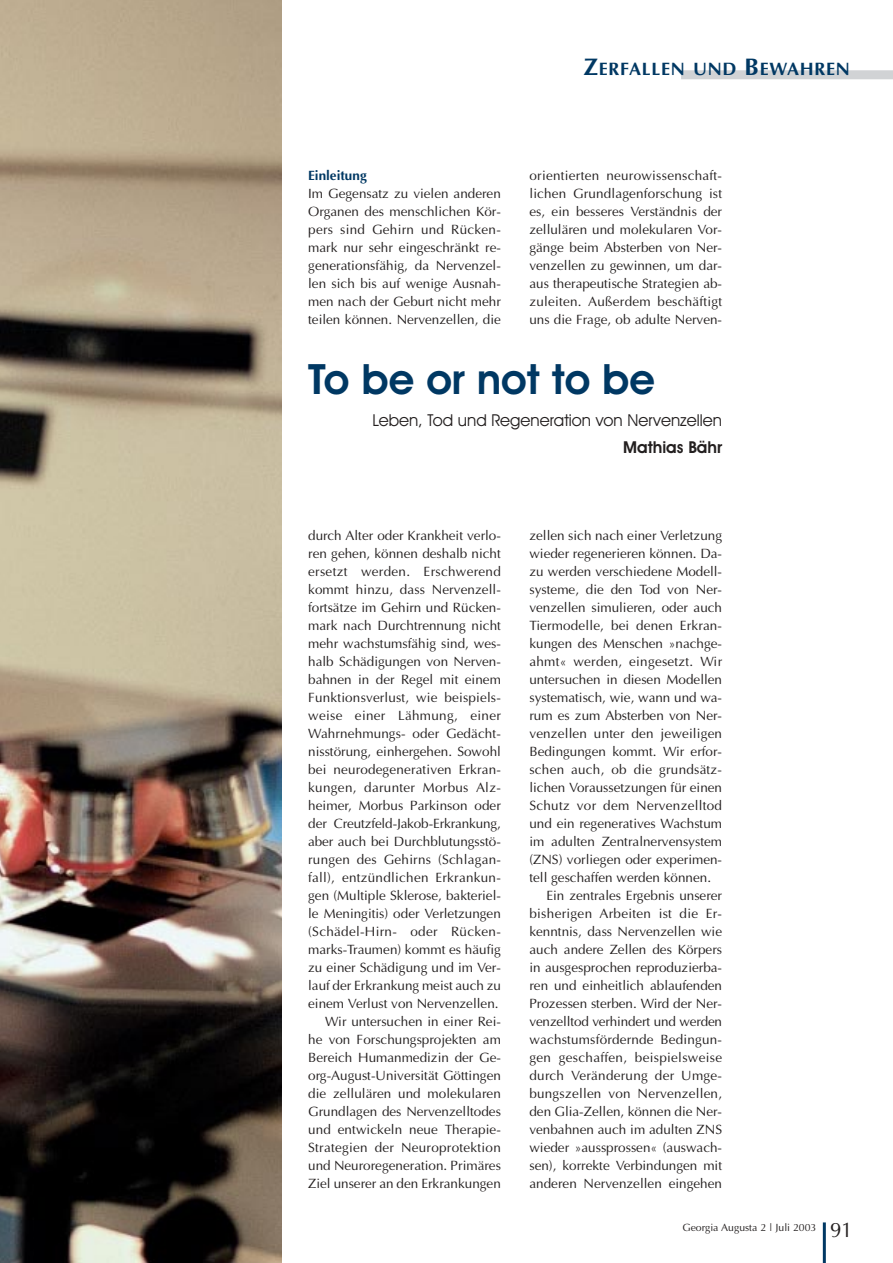
<style>
.page{position:relative;width:893px;height:1263px;background:#fff}
.page>*{position:absolute;margin:0;border:0;box-sizing:border-box;transform-origin:0 0}
.t1{font:600 42px "Avant Garde IT Cby BT";color:#003863}
.t2{font:700 18px "Optima";letter-spacing:.035em;color:#003863}
.t3{font:16.5px "Avant Garde IT Cby BT";color:#231f1f}
.t4{font:600 16.5px "Avant Garde IT Cby BT";color:#231f1f}
.t5{font:13.5px/18px "Optima";color:#231f1f;text-align:justify}
.t6{font:13.5px "Optima";letter-spacing:.02em;color:#231f1f}
.t7{font:700 13.5px "Optima";color:#003863}
.t8{font:10.5px "Optima";color:#231f1f}
.s1{font-size:24px}
.s2{font-size:21px}
</style>
<div class="page">
<hr style="left:822px;top:1222px;width:3px;height:41px;background:#003863">
<div style="left:681px;top:70px;width:211px;height:9px;background:#d1d3d5"></div>
<img style="left:0;top:0;width:281px;height:1263px">
<h2 class="t2" style="left:583px;top:61px;width:268px"><span class="s1">Z</span>ERFALLEN UND <span class="s1">B</span>EWAHREN</h2>
<p class="t7" style="left:308px;top:170px;width:60px">Einleitung</p>
<p class="t5" style="left:308px;top:186px;width:194px">Im Gegensatz zu vielen anderen Organen des menschlichen Kör&shy;pers sind Gehirn und Rücken&shy;mark nur sehr eingeschränkt re&shy;generationsfähig, da Nervenzel&shy;len sich bis auf wenige Ausnah&shy;men nach der Geburt nicht mehr teilen können. Nervenzellen, die</p>
<p class="t5" style="left:529px;top:168px;width:194px">orientierten neurowissenschaft&shy;lichen Grundlagenforschung ist es, ein besseres Verständnis der zellulären und molekularen Vor&shy;gänge beim Absterben von Ner&shy;venzellen zu gewinnen, um dar&shy;aus therapeutische Strategien ab&shy;zuleiten. Außerdem beschäftigt uns die Frage, ob adulte Nerven-</p>
<h1 class="t1" style="left:308px;top:364px;width:348px">To be or not to be</h1>
<p class="t3" style="left:372px;top:414px;width:351px">Leben, Tod und Regeneration von Nervenzellen</p>
<p class="t4" style="left:623px;top:441px;width:100px">Mathias Bähr</p>
<p class="t5" style="left:308px;top:528px;width:194px;text-align:right">durch Alter oder Krankheit verlo&shy;ren gehen, können deshalb nicht ersetzt werden. Erschwerend kommt hinzu, dass Nervenzell&shy;fortsätze im Gehirn und Rücken&shy;mark nach Durchtrennung nicht mehr wachstumsfähig sind, wes&shy;halb Schädigungen von Nerven&shy;bahnen in der Regel mit einem<br>Funktionsverlust, wie beispiels&shy;weise einer Lähmung, einer<br>Wahrnehmungs- oder Gedächt&shy;nisstörung, einhergehen. Sowohl bei neurodegenerativen Erkran&shy;kungen, darunter Morbus Alz&shy;heimer, Morbus Parkinson oder der Creutzfeld-Jakob-Erkrankung, aber auch bei Durchblutungsstö&shy;rungen des Gehirns (Schlagan&shy;fall), entzündlichen Erkrankun&shy;gen (Multiple Sklerose, bakteriel&shy;le Meningitis) oder Verletzungen (Schädel-Hirn- oder Rücken&shy;marks-Traumen) kommt es häufig zu einer Schädigung und im Ver&shy;lauf der Erkrankung meist auch zu einem Verlust von Nervenzellen.<br>Wir untersuchen in einer Rei&shy;he von Forschungsprojekten am<br>Bereich Humanmedizin der Ge&shy;org-August-Universität Göttingen die zellulären und molekularen<br>Grundlagen des Nervenzelltodes und entwickeln neue Therapie-<br>Strategien der Neuroprotektion und Neuroregeneration. Primäres<br>Ziel unserer an den Erkrankungen</p>
<p class="t5" style="left:529px;top:528px;width:194px">zellen sich nach einer Verletzung</p>
<p class="t5" style="left:529px;top:546px;width:194px">wieder regenerieren können. Da-</p>
<p class="t5" style="left:529px;top:564px;width:194px">zu werden verschiedene Modell-</p>
<p class="t5" style="left:529px;top:582px;width:194px">systeme, die den Tod von Ner-</p>
<p class="t5" style="left:529px;top:600px;width:194px">venzellen simulieren, oder auch</p>
<p class="t5" style="left:529px;top:618px;width:194px">Tiermodelle, bei denen Erkran-</p>
<p class="t5" style="left:529px;top:636px;width:194px">kungen des Menschen »nachge-</p>
<p class="t6" style="left:529px;top:656px;width:194px">ahmt« werden, eingesetzt. Wir</p>
<p class="t5" style="left:529px;top:672px;width:194px">untersuchen in diesen Modellen</p>
<p class="t5" style="left:529px;top:690px;width:194px">systematisch, wie, wann und wa-</p>
<p class="t5" style="left:529px;top:708px;width:194px">rum es zum Absterben von Ner-</p>
<p class="t5" style="left:529px;top:726px;width:194px">venzellen unter den jeweiligen</p>
<p class="t5" style="left:529px;top:744px;width:194px">Bedingungen kommt. Wir erfor-</p>
<p class="t6" style="left:529px;top:764px;width:194px">schen auch, ob die grundsätz-</p>
<p class="t5" style="left:529px;top:780px;width:194px">lichen Voraussetzungen für einen</p>
<p class="t6" style="left:529px;top:800px;width:194px">Schutz vor dem Nervenzelltod</p>
<p class="t5" style="left:529px;top:816px;width:194px">und ein regeneratives Wachstum</p>
<p class="t5" style="left:529px;top:834px;width:194px">im adulten Zentralnervensystem</p>
<p class="t5" style="left:529px;top:852px;width:194px">(ZNS) vorliegen oder experimen-</p>
<p class="t5" style="left:529px;top:870px;width:183px">tell geschaffen werden können.</p>
<p class="t5" style="left:546px;top:888px;width:177px">Ein zentrales Ergebnis unserer</p>
<p class="t6" style="left:529px;top:908px;width:194px">bisherigen Arbeiten ist die Er-</p>
<p class="t5" style="left:529px;top:924px;width:194px">kenntnis, dass Nervenzellen wie</p>
<p class="t5" style="left:529px;top:942px;width:194px">auch andere Zellen des Körpers</p>
<p class="t5" style="left:529px;top:960px;width:194px">in ausgesprochen reproduzierba-</p>
<p class="t5" style="left:529px;top:978px;width:194px">ren und einheitlich ablaufenden</p>
<p class="t5" style="left:529px;top:996px;width:194px">Prozessen sterben. Wird der Ner-</p>
<p class="t5" style="left:529px;top:1014px;width:194px">venzelltod verhindert und werden</p>
<p class="t5" style="left:529px;top:1032px;width:194px">wachstumsfördernde Bedingun-</p>
<p class="t6" style="left:529px;top:1052px;width:194px">gen geschaffen, beispielsweise</p>
<p class="t6" style="left:529px;top:1070px;width:194px">durch Veränderung der Umge-</p>
<p class="t5" style="left:529px;top:1086px;width:194px">bungszellen von Nervenzellen,</p>
<p class="t5" style="left:529px;top:1104px;width:194px">den Glia-Zellen, können die Ner-</p>
<p class="t5" style="left:529px;top:1122px;width:194px">venbahnen auch im adulten ZNS</p>
<p class="t5" style="left:529px;top:1140px;width:194px">wieder »aussprossen« (auswach-</p>
<p class="t5" style="left:529px;top:1158px;width:194px">sen), korrekte Verbindungen mit</p>
<p class="t5" style="left:529px;top:1176px;width:194px">anderen Nervenzellen eingehen</p>
<p class="t8" style="left:682px;top:1223px;width:172px">Georgia Augusta 2 | Juli 2003 <span class="s2">91</span></p>
</div>
